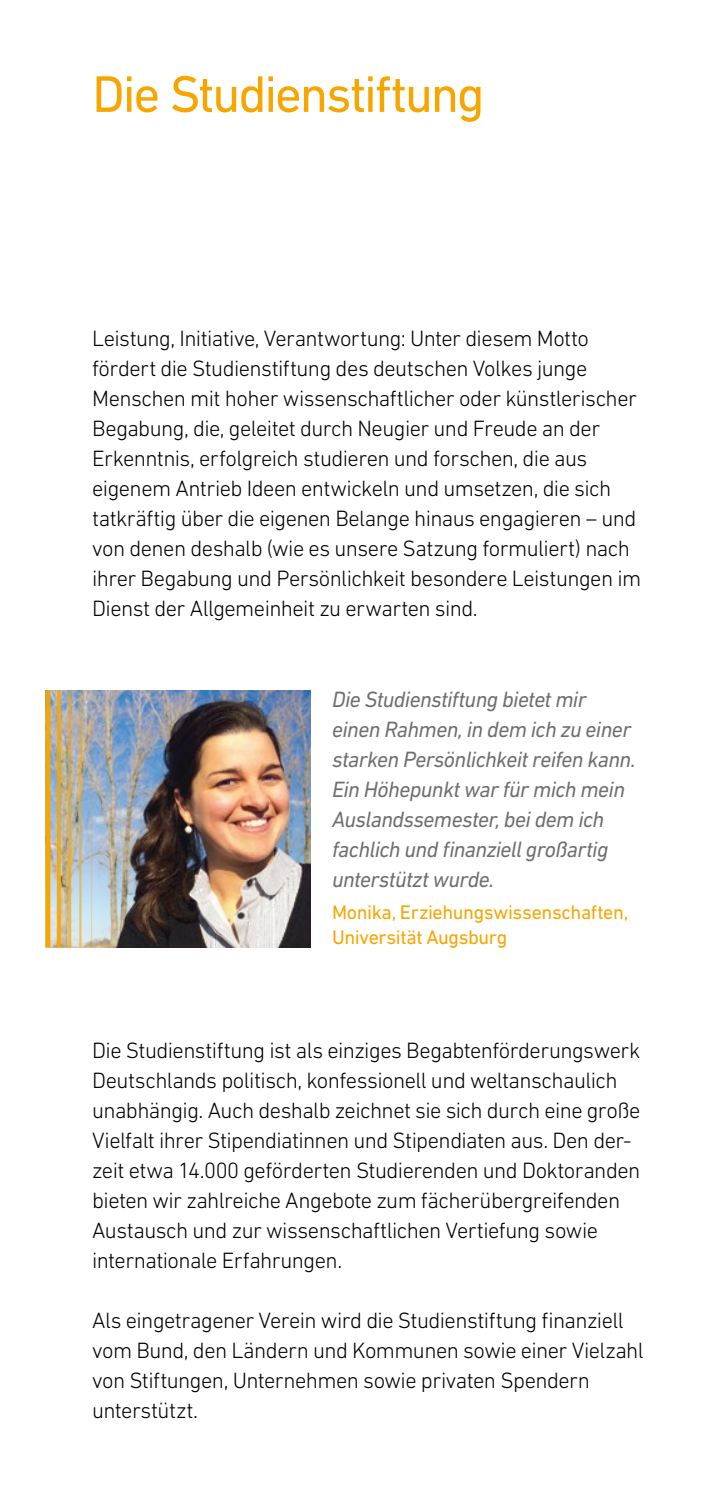
<style>
.page{position:relative;width:709px;height:1489px;background:#fff}
.page>*{position:absolute;margin:0;border:0;box-sizing:border-box;transform-origin:0 0}
._1-_Head_orange{font:52.25px "DIN Next LT Pro";letter-spacing:-.04em;color:#f7a600}
._3-_Fließ{font:300 22.5px/30px "DIN Next LT Pro";letter-spacing:-.025em;color:#000}
._5-_Zitat{font:italic 22.5px/30px "DIN Next LT Pro";letter-spacing:-.025em;color:#6f6f6e}
._5-_Zitat_Name_orang{font:20px/25px "DIN Next LT Pro";letter-spacing:-.02em;color:#f7a600}
</style>
<div class="page">
<img style="left:50px;top:690px;width:261px;height:257px">
<hr style="left:91px;top:690px;width:1px;height:257px;background:#f7a600">
<hr style="left:79px;top:690px;width:3px;height:257px;background:#f7a600">
<hr style="left:68px;top:690px;width:3px;height:257px;background:#f7a600">
<svg style="left:57px;top:690px;width:4px;height:257px"></svg>
<div style="left:45px;top:690px;width:5px;height:257px;background:#f7a600"></div>
<p class="_1-_Head_orange" style="left:92px;top:64px;width:394px">Die Studienstiftung</p>
<p class="_3-_Fließ" style="left:92px;top:323px;width:550px">Leistung, Initiative, Verantwortung: Unter diesem Motto fördert die Studienstiftung des deutschen Volkes junge Menschen mit hoher wissenschaftlicher oder künstlerischer Begabung, die, geleitet durch Neugier und Freude an der Erkenntnis, erfolgreich studieren und forschen, die aus eigenem Antrieb Ideen entwickeln und umsetzen, die sich tatkräftig über die eigenen Belange hinaus engagieren – und von denen deshalb (wie es unsere Satzung formuliert) nach ihrer Begabung und Persönlichkeit besondere Leistungen im Dienst der Allgemeinheit zu erwarten sind.</p>
<p class="_5-_Zitat" style="left:332px;top:684px;width:305px">Die Studienstiftung bietet mir einen Rahmen, in dem ich zu einer starken Persönlichkeit reifen kann.<br>Ein Höhepunkt war für mich mein<br>Auslandssemester, bei dem ich fachlich und finanziell großartig unterstützt wurde.</p>
<p class="_5-_Zitat_Name_orang" style="left:332px;top:899px;width:298px">Monika, Erziehungswissenschaften,<br>Universität Augsburg</p>
<p class="_3-_Fließ" style="left:92px;top:1034px;width:549px">Die Studienstiftung ist als einziges Begabtenförderungswerk Deutschlands politisch, konfessionell und weltanschaulich unabhängig. Auch deshalb zeichnet sie sich durch eine große Vielfalt ihrer Stipendiatinnen und Stipendiaten aus. Den der&shy;zeit etwa 14.000 geförderten Studierenden und Doktoranden bieten wir zahlreiche Angebote zum fächerübergreifenden Austausch und zur wissenschaftlichen Vertiefung sowie internationale Erfahrungen.</p>
<p class="_3-_Fließ" style="left:92px;top:1304px;width:553px">Als eingetragener Verein wird die Studienstiftung finanziell vom Bund, den Ländern und Kommunen sowie einer Vielzahl von Stiftungen, Unternehmen sowie privaten Spendern unterstützt.</p>
</div>
